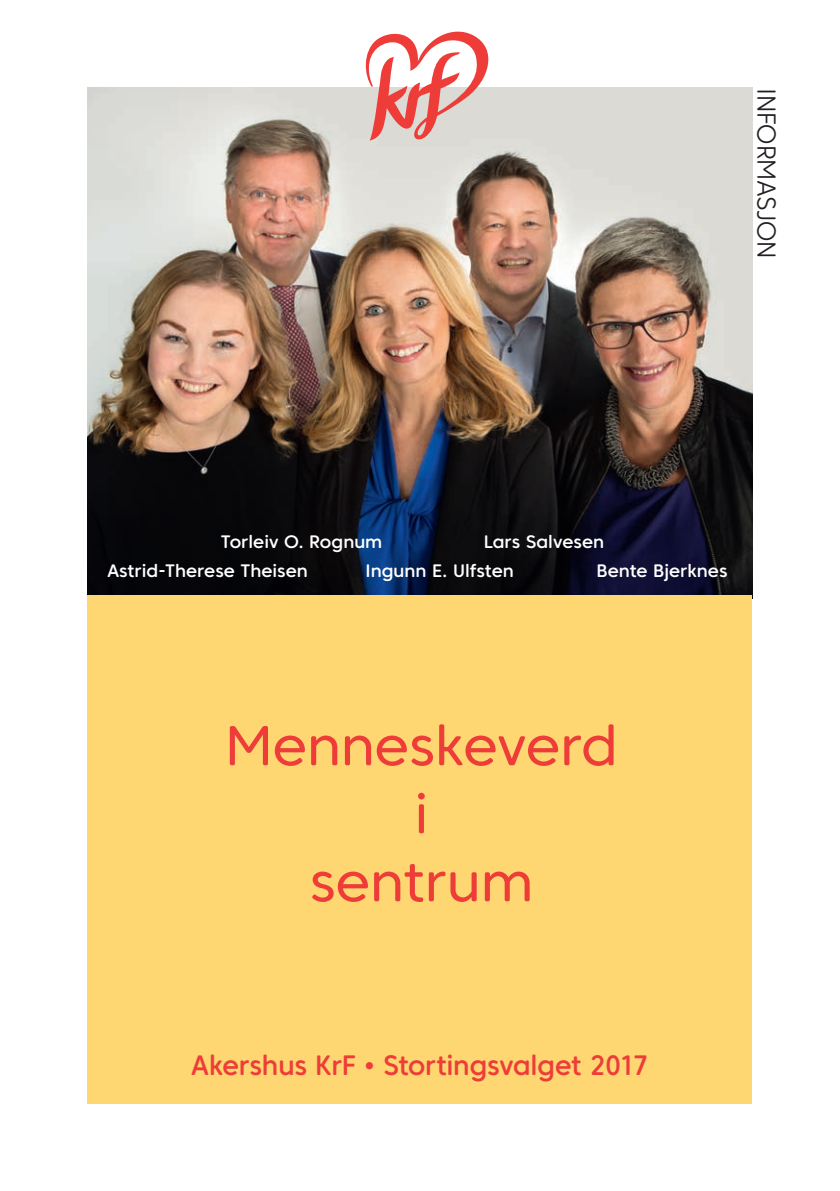
<style>
.page{position:relative;width:840px;height:1191px;background:#fff}
.page>*{position:absolute;margin:0;border:0;box-sizing:border-box;transform-origin:0 0}
.t1{font:56px/68px "Core Sans CR 45";color:#ee3d39;text-align:center}
.t2{font:500 28px "Core Sans CR 55";letter-spacing:-.01em;color:#ee3d39;scale:.96 1}
.t3{font:300 26px "Core Sans CR 35";letter-spacing:-.01em;color:#231f20;scale:.96 1}
.t4{font:500 18px "Core Sans CR 55";color:#fff}
</style>
<div class="page">
<img style="left:87px;top:88px;width:664px;height:507px">
<div style="left:87px;top:595px;width:664px;height:508px;background:#fed672"></div>
<svg style="left:365px;top:32px;width:123px;height:109px"></svg>
<h3 class="t3" style="left:782px;top:88px;width:179px;rotate:90deg">INFORMASJON</h3>
<p class="t4" style="left:221px;top:530px;width:163px">Torleiv O. Rognum</p>
<p class="t4" style="left:483px;top:530px;width:122px">Lars Salvesen</p>
<p class="t4" style="left:107px;top:560px;width:202px">Astrid-Therese Theisen</p>
<p class="t4" style="left:365px;top:560px;width:150px">Ingunn E. Ulfsten</p>
<p class="t4" style="left:596px;top:560px;width:132px">Bente Bjerknes</p>
<h1 class="t1" style="left:225px;top:711px;width:394px">Menneskeverd i<br>sentrum</h1>
<h2 class="t2" style="left:191px;top:1047px;width:478px">Akershus KrF • Stortingsvalget 2017</h2>
</div>
